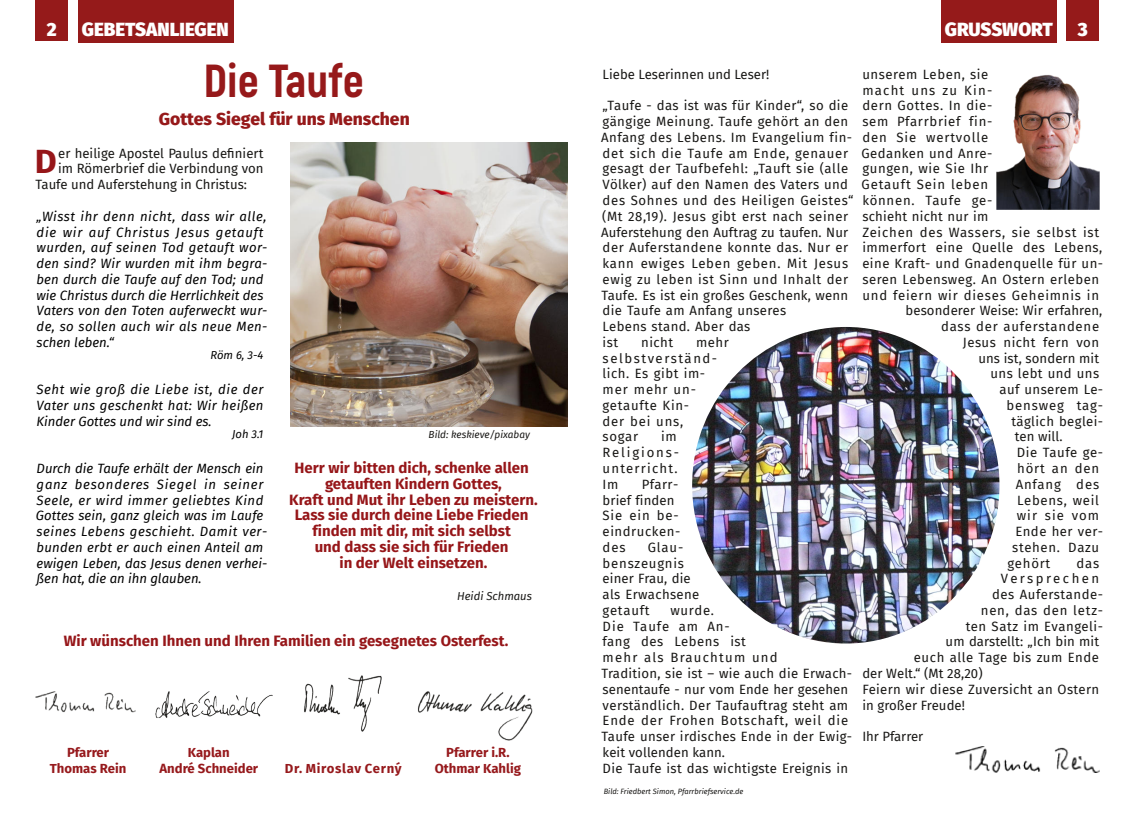
<style>
.page{position:relative;width:1135px;height:816px;background:#fff}
.page>*{position:absolute;margin:0;border:0;box-sizing:border-box;transform-origin:0 0}
.t1{font:800 46.25px "Akrobat";color:#96191a}
.t2{font:700 33.75px "Fira Sans";color:#961619}
.t3{font:900 18.75px "Fira Sans";color:#fff}
.t4{font:800 17.5px "Fira Sans";color:#96191a}
.t5{font:700 15px/15.8px "Fira Sans";color:#961619;text-align:center}
.t6{font:13.12px/15.8px "Fira Sans";letter-spacing:.035em;color:#181715}
.t7{font:italic 13.12px/15.8px "Fira Sans";letter-spacing:.02em;color:#000}
.t8{font:13.12px/15.8px "Fira Sans";letter-spacing:.06em;color:#181715}
.t9{font:13.12px "Fira Sans";letter-spacing:.005em;color:#181715}
.t10{font:13.12px "Fira Sans";color:#181715}
.t11{font:700 13.12px/15.8px "Fira Sans";color:#96191c;text-align:center}
.t12{font:13.12px "Fira Sans";letter-spacing:.065em;color:#181715}
.t13{font:13.12px/15.8px "Fira Sans";letter-spacing:.095em;color:#181715}
.t14{font:13.12px "Fira Sans";letter-spacing:.055em;color:#181715}
.t15{font:13.12px "Fira Sans";letter-spacing:.01em;color:#181715}
.t16{font:700 13.12px "Fira Sans";letter-spacing:.055em;color:#96191c}
.t17{font:13.12px "Fira Sans";letter-spacing:.185em;color:#181715}
.t18{font:13.12px "Fira Sans";letter-spacing:.08em;color:#181715}
.t19{font:italic 11.25px "Fira Sans";color:#000}
.t20{font:italic 11.25px "Fira Sans";color:#181715}
.t21{font:italic 10px "Fira Sans";color:#181715}
.t22{font:italic 7.5px "Fira Sans";color:#181715}
</style>
<div class="page">
<div style="left:35px;top:0;width:33px;height:41px;background:#951a1a"></div>
<div style="left:78px;top:0;width:156px;height:42px;background:#951a1a"></div>
<img style="left:291px;top:142px;width:276px;height:284px">
<img style="left:35px;top:675px;width:497px;height:64px">
<div style="left:1066px;top:0;width:32px;height:41px;background:#951a1a"></div>
<div style="left:940px;top:0;width:116px;height:42px;background:#951a1a"></div>
<img style="left:955px;top:746px;width:143px;height:26px">
<img style="left:996px;top:75px;width:102px;height:134px">
<img style="left:692px;top:327px;width:307px;height:316px;border-radius:50%">
<h3 class="t3" style="left:47px;top:18px;width:11px">2</h3>
<h3 class="t3" style="left:82px;top:18px;width:148px">GEBETSANLIEGEN</h3>
<h1 class="t1" style="left:203px;top:54px;width:162px">Die Taufe</h1>
<h3 class="t3" style="left:82px;top:18px;width:183px">XXXXXXXXXXXXXXXX</h3>
<h3 class="t3" style="left:944px;top:18px;width:110px">GRUSSWORT</h3>
<h3 class="t3" style="left:47px;top:18px;width:11px">1</h3>
<h3 class="t3" style="left:1077px;top:18px;width:11px">3</h3>
<p class="t10" style="left:602px;top:66px;width:168px">Liebe Leserinnen und Leser!</p>
<p class="t6" style="left:601px;top:98px;width:254px">„Taufe - das ist was für Kinder“, so die gängige Meinung. Taufe gehört an den Anfang des Lebens. Im Evangelium fin&shy;det sich die Taufe am Ende, genauer gesagt der Taufbefehl: „Tauft sie (alle Völker) auf den Namen des Vaters und des Sohnes und des Heiligen Geistes“ (Mt 28,19). Jesus gibt erst nach seiner Auferstehung den Auftrag zu taufen. Nur der Auferstandene konnte das. Nur er kann ewiges Leben geben. Mit Jesus ewig zu leben ist Sinn und Inhalt der Taufe. Es ist ein großes Geschenk, wenn die Taufe am Anfang unseres<br>Lebens stand. Aber das<br>ist</p>
<p class="t6" style="left:862px;top:66px;width:127px">unserem Leben, sie</p>
<p class="t13" style="left:862px;top:82px;width:131px">macht uns zu Kin-</p>
<p class="t6" style="left:862px;top:98px;width:131px">dern Gottes. In die-</p>
<p class="t14" style="left:862px;top:114px;width:131px">sem Pfarrbrief fin-</p>
<p class="t12" style="left:862px;top:129px;width:127px">den Sie wertvolle</p>
<p class="t6" style="left:861px;top:145px;width:132px">Gedanken und Anre-</p>
<p class="t6" style="left:862px;top:161px;width:127px">gungen, wie Sie Ihr</p>
<p class="t12" style="left:861px;top:177px;width:128px">Getauft Sein leben</p>
<p class="t8" style="left:862px;top:192px;width:131px">können. Taufe ge-</p>
<p class="t6" style="left:862px;top:208px;width:127px">schieht nicht nur im</p>
<p class="t8" style="left:862px;top:224px;width:238px">Zeichen des Wassers, sie selbst ist</p>
<p class="t6" style="left:862px;top:240px;width:241px">immerfort eine Quelle des Lebens,</p>
<p class="t6" style="left:862px;top:255px;width:242px">eine Kraft- und Gnadenquelle für un-</p>
<p class="t6" style="left:862px;top:271px;width:238px">seren Lebensweg. An Ostern erleben</p>
<p class="t8" style="left:862px;top:287px;width:238px">und feiern wir dieses Geheimnis in</p>
<p class="t15" style="left:905px;top:303px;width:198px">besonderer Weise: Wir erfahren,</p>
<p class="t8" style="left:940px;top:318px;width:159px">dass der auferstandene</p>
<p class="t6" style="left:962px;top:334px;width:138px">Jesus nicht fern von</p>
<p class="t9" style="left:978px;top:350px;width:122px">uns ist, sondern mit</p>
<p class="t6" style="left:990px;top:366px;width:110px">uns lebt und uns</p>
<p class="t6" style="left:999px;top:381px;width:105px">auf unserem Le-</p>
<p class="t12" style="left:1006px;top:397px;width:98px">bensweg tag-</p>
<p class="t6" style="left:1011px;top:413px;width:93px">täglich beglei-</p>
<p class="t6" style="left:1014px;top:429px;width:49px">ten will.</p>
<p class="t6" style="left:1016px;top:444px;width:88px">Die Taufe ge-</p>
<p class="t12" style="left:1016px;top:460px;width:83px">hört an den</p>
<p class="t12" style="left:1015px;top:476px;width:85px">Anfang des</p>
<p class="t14" style="left:1016px;top:492px;width:83px">Lebens, weil</p>
<p class="t18" style="left:1016px;top:507px;width:84px">wir sie vom</p>
<p class="t6" style="left:1014px;top:523px;width:89px">Ende her ver-</p>
<p class="t14" style="left:1011px;top:539px;width:88px">stehen. Dazu</p>
<p class="t6" style="left:1007px;top:555px;width:44px">gehört</p>
<p class="t6" style="left:1076px;top:555px;width:24px">das</p>
<p class="t17" style="left:1000px;top:570px;width:100px">Versprechen</p>
<p class="t6" style="left:991px;top:586px;width:112px">des Auferstande-</p>
<p class="t8" style="left:980px;top:602px;width:124px">nen, das den letz-</p>
<p class="t6" style="left:965px;top:618px;width:139px">ten Satz im Evangeli-</p>
<p class="t9" style="left:945px;top:633px;width:155px">um darstellt: „Ich bin mit</p>
<p class="t6" style="left:913px;top:649px;width:187px">euch alle Tage bis zum Ende</p>
<p class="t9" style="left:862px;top:665px;width:122px">der Welt.“ (Mt 28,20)</p>
<p class="t6" style="left:862px;top:681px;width:238px">Feiern wir diese Zuversicht an Ostern</p>
<p class="t9" style="left:862px;top:696px;width:104px">in großer Freude!</p>
<p class="t10" style="left:862px;top:728px;width:62px">Ihr Pfarrer</p>
<h3 class="t4" style="left:159px;top:109px;width:252px">Gottes Siegel für uns Menschen</h3>
<h2 class="t2" style="left:34px;top:142px;width:23px">D</h2>
<p class="t9" style="left:58px;top:145px;width:207px">er heilige Apostel Paulus definiert</p>
<p class="t10" style="left:58px;top:161px;width:207px">im Römerbrief die Verbindung von</p>
<p class="t10" style="left:35px;top:177px;width:213px">Taufe und Auferstehung in Christus:</p>
<p class="t7" style="left:37px;top:208px;width:232px">„Wisst ihr denn nicht, dass wir alle, die wir auf Christus Jesus getauft wurden, auf seinen Tod getauft wor&shy;den sind? Wir wurden mit ihm begra&shy;ben durch die Taufe auf den Tod; und wie Christus durch die Herrlichkeit des Vaters von den Toten auferweckt wur&shy;de, so sollen auch wir als neue Men&shy;schen leben.“</p>
<p class="t19" style="left:210px;top:348px;width:54px">Röm 6, 3-4</p>
<p class="t7" style="left:37px;top:381px;width:228px;text-align:justify">Seht wie groß die Liebe ist, die der Vater uns geschenkt hat: Wir heißen Kinder Gottes und wir sind es.</p>
<p class="t19" style="left:232px;top:427px;width:33px">Joh 3.1</p>
<p class="t7" style="left:36px;top:460px;width:233px">Durch die Taufe erhält der Mensch ein ganz besonderes Siegel in seiner Seele, er wird immer geliebtes Kind Gottes sein, ganz gleich was im Laufe seines Lebens geschieht. Damit ver&shy;bunden erbt er auch einen Anteil am ewigen Leben, das Jesus denen verhei&shy;ßen hat, die an ihn glauben.</p>
<p class="t6" style="left:641px;top:334px;width:33px">nicht</p>
<p class="t8" style="left:602px;top:334px;width:127px;text-indent:93px">mehr selbstverständ&shy;lich. Es gibt im&shy;mer mehr un&shy;getaufte Kin-<br>der bei uns,<br>sogar</p>
<p class="t21" style="left:428px;top:428px;width:103px">Bild: keskieve/pixabay</p>
<p class="t13" style="left:602px;top:429px;width:78px;text-indent:58px">im<br>Religions&shy;unterricht.<br>Im</p>
<p class="t5" style="left:289px;top:460px;width:250px">Herr wir bitten dich, schenke allen getauften Kindern Gottes,<br>Kraft und Mut ihr Leben zu meistern.<br>Lass sie durch deine Liebe Frieden finden mit dir, mit sich selbst<br>und dass sie sich für Frieden<br>in der Welt einsetzen.</p>
<p class="t6" style="left:602px;top:476px;width:79px;text-indent:39px">Pfarr&shy;brief finden<br>Sie ein be&shy;eindrucken&shy;des</p>
<p class="t6" style="left:602px;top:539px;width:98px;text-indent:45px">Glau&shy;benszeugnis einer Frau, die als Erwachsene getauft</p>
<p class="t20" style="left:457px;top:589px;width:76px">Heidi Schmaus</p>
<p class="t6" style="left:601px;top:602px;width:252px;text-indent:69px">wurde.<br>Die Taufe am An-<br>fang des Lebens ist<br>mehr als Brauchtum und<br>Tradition, sie ist – wie auch die Erwach&shy;senentaufe - nur vom Ende her gesehen verständlich. Der Taufauftrag steht am<br>Ende der Frohen Botschaft, weil die<br>Taufe unser irdisches Ende in der Ewig&shy;keit vollenden kann.<br>Die Taufe ist das wichtigste Ereignis in</p>
<p class="t5" style="left:64px;top:633px;width:446px">Wir wünschen Ihnen und Ihren Familien ein gesegnetes Osterfest.</p>
<p class="t11" style="left:434px;top:744px;width:88px">Pfarrer i.R.<br>Othmar Kahlig</p>
<p class="t11" style="left:50px;top:744px;width:78px">Pfarrer<br>Thomas Rein</p>
<p class="t11" style="left:159px;top:744px;width:100px">Kaplan<br>André Schneider</p>
<p class="t16" style="left:285px;top:759px;width:118px">Dr. Miroslav Cerný</p>
<p class="t22" style="left:603px;top:786px;width:141px">Bild: Friedbert Simon, Pfarrbriefservice.de</p>
</div>
